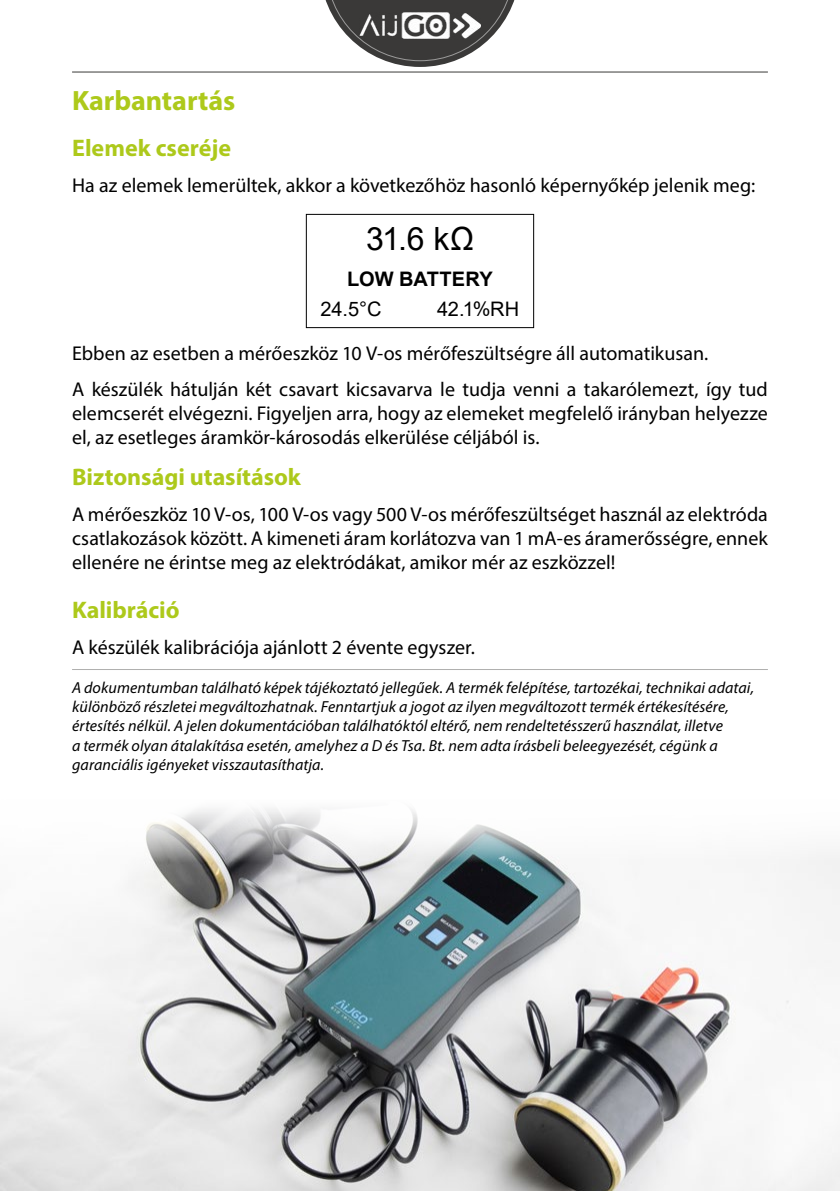
<style>
.page{position:relative;width:840px;height:1191px;background:#fff}
.page>*{position:absolute;margin:0;border:0;box-sizing:border-box;transform-origin:0 0}
.t1{font:32px "Arial";color:#000}
.t2{font:700 28px "Myriad Pro";letter-spacing:-.005em;color:#adc91b}
.t3{font:700 24px "Myriad Pro";color:#adc91b}
.t4{font:20px/24px "Myriad Pro";color:#000}
.t5{font:20px "Arial";color:#000}
.t6{font:700 20px "Arial";color:#000}
.t7{font:italic 16px/19.2px "Myriad Pro";letter-spacing:.005em;color:#000}
</style>
<div class="page">
<div style="left:306px;top:214px;width:228px;height:114px;border:1px solid #000"></div>
<svg style="left:325px;top:0;width:190px;height:67px"></svg>
<hr style="left:72px;top:72px;width:695px;height:1px;background:#3a3938">
<img style="left:0;top:808px;width:839px;height:383px">
<hr style="left:72px;top:669px;width:695px;height:1px;background:#5c5c5b">
<h2 class="t2" style="left:72px;top:82px;width:165px">Karbantartás</h2>
<p class="t3" style="left:72px;top:132px;width:160px">Elemek cseréje</p>
<p class="t4" style="left:72px;top:173px;width:684px">Ha az elemek lemerültek, akkor a következőhöz hasonló képernyőkép jelenik meg:</p>
<h1 class="t1" style="left:366px;top:217px;width:109px">31.6 kΩ</h1>
<p class="t6" style="left:347px;top:265px;width:147px">LOW BATTERY</p>
<p class="t5" style="left:320px;top:295px;width:62px">24.5°C</p>
<p class="t5" style="left:437px;top:295px;width:84px">42.1%RH</p>
<p class="t4" style="left:72px;top:335px;width:697px;line-height:36px">Ebben az esetben a mérőeszköz 10 V-os mérőfeszültségre áll automatikusan.<br>A készülék hátulján két csavart kicsavarva le tudja venni a takarólemezt, így tud</p>
<p class="t4" style="left:72px;top:401px;width:697px">elemcserét elvégezni. Figyeljen arra, hogy az elemeket megfelelő irányban helyezze el, az esetleges áramkör-károsodás elkerülése céljából is.</p>
<p class="t3" style="left:72px;top:461px;width:230px">Biztonsági utasítások</p>
<p class="t4" style="left:72px;top:502px;width:697px;text-align:justify">A mérőeszköz 10 V-os, 100 V-os vagy 500 V-os mérőfeszültséget használ az elektróda csatlakozások között. A kimeneti áram korlátozva van 1 mA-es áramerősségre, ennek ellenére ne érintse meg az elektródákat, amikor mér az eszközzel!</p>
<p class="t3" style="left:72px;top:594px;width:109px">Kalibráció</p>
<p class="t4" style="left:72px;top:635px;width:404px">A készülék kalibrációja ajánlott 2 évente egyszer.</p>
<p class="t7" style="left:72px;top:678px;width:683px">A dokumentumban található képek tájékoztató jellegűek. A termék felépítése, tartozékai, technikai adatai, különböző részletei megváltozhatnak. Fenntartjuk a jogot az ilyen megváltozott termék értékesítésére, értesítés nélkül. A jelen dokumentációban találhatóktól eltérő, nem rendeltetésszerű használat, illetve<br>a termék olyan átalakítása esetén, amelyhez a D és Tsa. Bt. nem adta írásbeli beleegyezését, cégünk a garanciális igényeket visszautasíthatja.</p>
</div>
